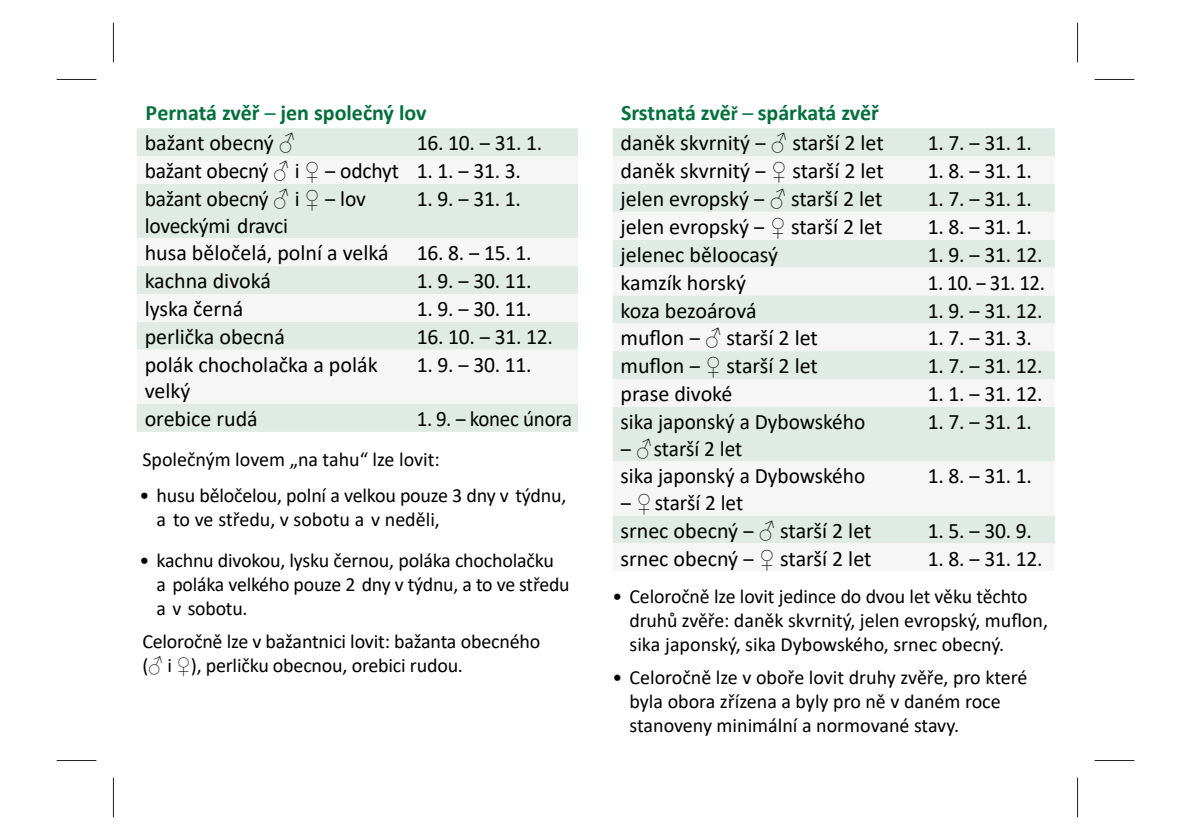
<style>
.page{position:relative;width:1191px;height:840px;background:#fff}
.page>*{position:absolute;margin:0;border:0;box-sizing:border-box;transform-origin:0 0}
.t1{font:22px/27.4px "Calibri";color:#000}
.t2{font:700 22px/30.2px "Calibri";color:#00703c}
.t3{font:22px "Calibri";color:#000;scale:.95 1}
.t4{font:20px/24px "Calibri";letter-spacing:-.01em;color:#000}
.s1{font-weight:400;color:#00713d}
.s2{font-weight:400;color:#000}
.s3{font-family:"Arial";font-weight:400;color:#000}
.s4{font-family:"Arial"}
.s5{font-weight:700;color:#00703c}
.s6{font-weight:700;font-size:20px;color:#00703c}
.s7{color:#00713d}
</style>
<div class="page">
<div style="left:137px;top:128px;width:441px;height:303px;background:#dfebe4"></div>
<svg style="left:137px;top:156px;width:441px;height:248px;fill:#f6f6f6"></svg>
<div style="left:612px;top:128px;width:442px;height:28px;background:#dfebe4"></div>
<svg style="left:612px;top:184px;width:442px;height:360px;fill:#dfebe4"></svg>
<hr style="left:57px;top:759px;width:39px;height:1px;background:#231f20">
<hr style="left:57px;top:79px;width:39px;height:1px;background:#231f20">
<hr style="left:1094px;top:759px;width:40px;height:1px;background:#231f20">
<hr style="left:1094px;top:79px;width:40px;height:1px;background:#231f20">
<hr style="left:113px;top:23px;width:1px;height:39px;background:#231f20">
<hr style="left:1077px;top:23px;width:1px;height:39px;background:#231f20">
<hr style="left:113px;top:777px;width:1px;height:39px;background:#231f20">
<hr style="left:1077px;top:777px;width:1px;height:39px;background:#231f20">
<p class="t2" style="left:145px;top:97px;width:283px">pernatá zvěř <span class="s1">–</span> jen společný lov <span class="s2">bažant obecný</span> <span class="s3">♂</span></p>
<p class="t1" style="left:145px;top:129px;width:399px;text-indent:272px">16. 10. ‒ 31. 1. bažant obecný <span class="s4">♂</span> i <span class="s4">♀</span> ‒ odchyt 1. 1. ‒ 31. 3. bažant obecný <span class="s4">♂</span> i <span class="s4">♀</span> ‒ lov<br>loveckými dravci</p>
<p class="t1" style="left:417px;top:184px;width:106px">1. 9. ‒ 31. 1.</p>
<p class="t1" style="left:145px;top:239px;width:245px">husa běločelá, polní a velká</p>
<p class="t1" style="left:417px;top:239px;width:116px">16. 8. ‒ 15. 1.</p>
<p class="t1" style="left:145px;top:266px;width:128px">kachna divoká</p>
<p class="t1" style="left:417px;top:266px;width:116px">1. 9. ‒ 30. 11.</p>
<p class="t1" style="left:145px;top:294px;width:100px">lyska černá</p>
<p class="t1" style="left:417px;top:294px;width:116px">1. 9. ‒ 30. 11.</p>
<p class="t1" style="left:145px;top:322px;width:142px">perlička obecná</p>
<p class="t1" style="left:417px;top:322px;width:138px">16. 10. ‒ 31. 12.</p>
<p class="t1" style="left:145px;top:350px;width:234px;line-height:26.4px">polák chocholačka a polák velký</p>
<p class="t1" style="left:417px;top:350px;width:116px">1. 9. ‒ 30. 11.</p>
<p class="t1" style="left:145px;top:404px;width:115px">orebice rudá</p>
<p class="t3" style="left:417px;top:403px;width:165px">1. 9. ‒ konec února</p>
<p class="t4" style="left:142px;top:447px;width:299px">Společným lovem „na tahu“ lze lovit:</p>
<p class="t4" style="left:156px;top:482px;width:411px;text-indent:-17px">• husu běločelou, polní a velkou pouze 3 dny v týdnu, a to ve středu, v sobotu a v neděli,</p>
<p class="t4" style="left:156px;top:547px;width:415px;text-indent:-17px">• kachnu divokou, lysku černou, poláka chocholačku<br>a poláka velkého pouze 2 dny v týdnu, a to ve středu a v sobotu.</p>
<p class="t4" style="left:142px;top:628px;width:399px">Celoročně lze v bažantnici lovit: bažanta obecného (<span class="s4">♂</span> i <span class="s4">♀</span>), perličku obecnou, orebici rudou.</p>
<p class="t1" style="left:620px;top:97px;width:265px;line-height:30.2px"><span class="s5">Srstnatá zvě</span><span class="s6">ř</span> <span class="s7">–</span> <span class="s5">spárkatá zvěř </span>daněk skvrnitý ‒ <span class="s4">♂</span> starší 2 let</p>
<p class="t1" style="left:927px;top:129px;width:106px">1. 7. ‒ 31. 1.</p>
<p class="t1" style="left:620px;top:157px;width:265px">daněk skvrnitý ‒ <span class="s4">♀</span> starší 2 let</p>
<p class="t1" style="left:927px;top:157px;width:106px">1. 8. ‒ 31. 1.</p>
<p class="t1" style="left:620px;top:184px;width:263px">jelen evropský ‒ <span class="s4">♂</span> starší 2 let</p>
<p class="t1" style="left:927px;top:184px;width:106px">1. 7. ‒ 31. 1.</p>
<p class="t1" style="left:620px;top:212px;width:263px">jelen evropský ‒ <span class="s4">♀</span> starší 2 let</p>
<p class="t1" style="left:927px;top:212px;width:106px">1. 8. ‒ 31. 1.</p>
<p class="t1" style="left:620px;top:240px;width:159px">jelenec běloocasý</p>
<p class="t1" style="left:927px;top:240px;width:116px">1. 9. ‒ 31. 12.</p>
<p class="t1" style="left:620px;top:268px;width:127px">kamzík horský</p>
<p class="t3" style="left:927px;top:267px;width:125px">1. 10. ‒ 31. 12.</p>
<p class="t1" style="left:620px;top:296px;width:138px">koza bezoárová</p>
<p class="t1" style="left:927px;top:296px;width:116px">1. 9. ‒ 31. 12.</p>
<p class="t1" style="left:620px;top:324px;width:199px">muflon ‒ <span class="s4">♂</span> starší 2 let</p>
<p class="t1" style="left:927px;top:324px;width:106px">1. 7. ‒ 31. 3.</p>
<p class="t1" style="left:620px;top:351px;width:199px">muflon ‒ <span class="s4">♀</span> starší 2 let</p>
<p class="t1" style="left:927px;top:351px;width:116px">1. 7. ‒ 31. 12.</p>
<p class="t1" style="left:620px;top:379px;width:114px">prase divoké</p>
<p class="t1" style="left:927px;top:379px;width:116px">1. 1. ‒ 31. 12.</p>
<p class="t1" style="left:620px;top:408px;width:246px;line-height:26.4px">sika japonský a Dybowského ‒ <span class="s4">♂</span> starší 2 let</p>
<p class="t1" style="left:927px;top:407px;width:106px">1. 7. ‒ 31. 1.</p>
<p class="t1" style="left:620px;top:462px;width:246px;line-height:26.4px">sika japonský a Dybowského ‒ <span class="s4">♀</span> starší 2 let</p>
<p class="t1" style="left:927px;top:461px;width:106px">1. 8. ‒ 31. 1.</p>
<p class="t1" style="left:620px;top:516px;width:252px">srnec obecný ‒ <span class="s4">♂</span> starší 2 let</p>
<p class="t1" style="left:927px;top:516px;width:106px">1. 5. ‒ 30. 9.</p>
<p class="t1" style="left:620px;top:543px;width:252px">srnec obecný ‒ <span class="s4">♀</span> starší 2 let</p>
<p class="t1" style="left:927px;top:543px;width:116px">1. 8. ‒ 31. 12.</p>
<p class="t4" style="left:629px;top:583px;width:420px;text-indent:-17px">• Celoročně lze lovit jedince do dvou let věku těchto druhů zvěře: daněk skvrnitý, jelen evropský, muflon, sika japonský, sika Dybowského, srnec obecný.</p>
<p class="t4" style="left:629px;top:664px;width:399px;text-indent:-17px">• Celoročně lze v oboře lovit druhy zvěře, pro které byla obora zřízena a byly pro ně v daném roce stanoveny minimální a normované stavy.</p>
</div>
